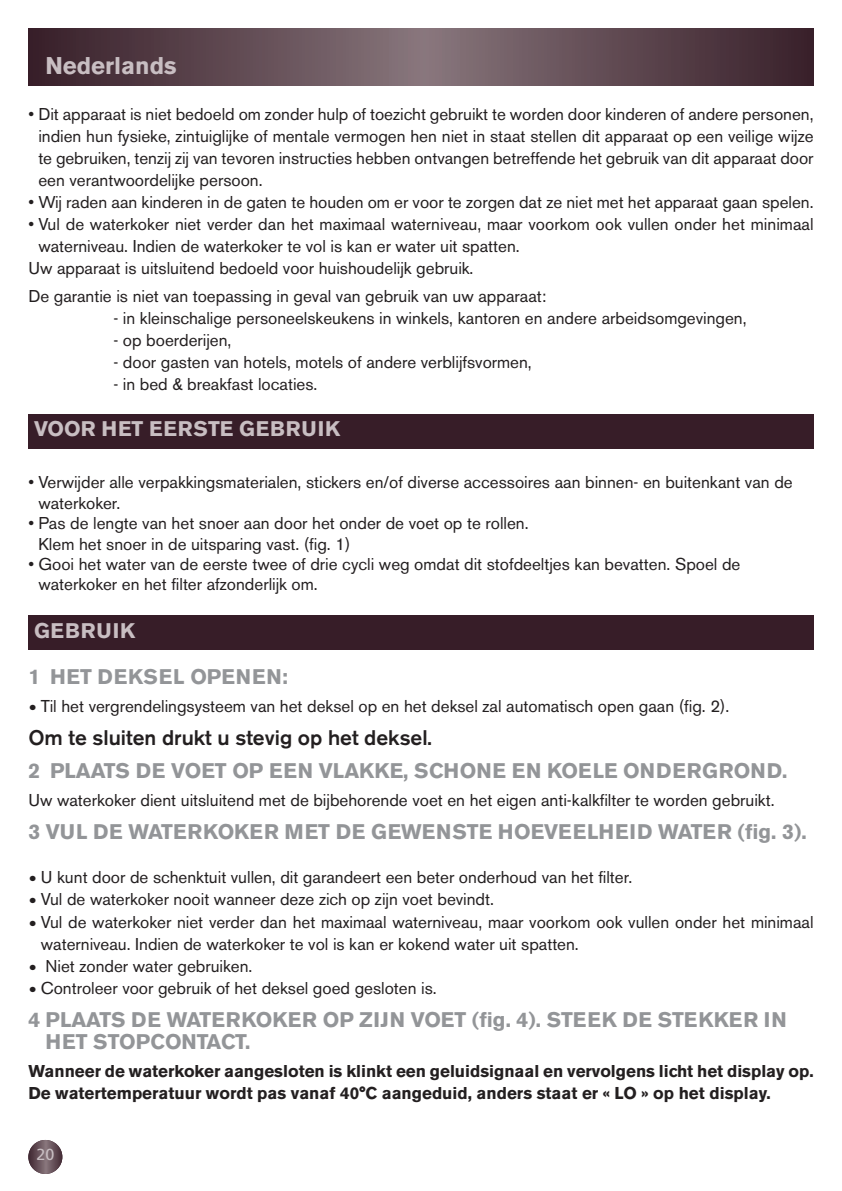
<style>
.page{position:relative;width:842px;height:1191px;background:#fff}
.page>*{position:absolute;margin:0;border:0;box-sizing:border-box;transform-origin:0 0}
.t1{font:700 24px "Akzidenz Grotesk BE";color:#c8bec2}
.t2{font:700 21px/22px "Akzidenz Grotesk BE";color:#939598}
.t3{font:500 21px "Akzidenz Grotesk BE";color:#231f20}
.t4{font:700 21px "Akzidenz Grotesk BE";letter-spacing:.04em;color:#c8bec2}
.t5{font:700 21px "Akzidenz Grotesk BE";letter-spacing:.04em;color:#939598}
.t6{font:17px/22px "Akzidenz Grotesk BE";color:#231f20}
.t7{font:700 17px/22px "Akzidenz Grotesk BE";color:#231f20}
.t8{font:16px "Frutiger";color:#c8bec2}
.s1{font-family:"FS Albert"}
</style>
<div class="page">
<svg style="left:28px;top:1140px;width:34px;height:34px"></svg>
<svg style="left:28px;top:28px;width:786px;height:57px;background:#5f4951"></svg>
<div style="left:28px;top:414px;width:786px;height:34px;background:#371d28"></div>
<div style="left:28px;top:616px;width:786px;height:34px;background:#371d28"></div>
<h1 class="t1" style="left:45px;top:56px;width:133px">Nederlands</h1>
<p class="t6" style="left:38px;top:105px;width:777px;text-align:justify;text-indent:-10px">• Dit apparaat is niet bedoeld om zonder hulp of toezicht gebruikt te worden door kinderen of andere personen, indien hun fysieke, zintuiglijke of mentale vermogen hen niet in staat stellen dit apparaat op een veilige wijze te gebruiken, tenzij zij van tevoren instructies hebben ontvangen betreffende het gebruik van dit apparaat door een verantwoordelijke persoon.</p>
<p class="t6" style="left:28px;top:193px;width:787px">• Wij raden aan kinderen in de gaten te houden om er voor te zorgen dat ze niet met het apparaat gaan spelen.</p>
<p class="t6" style="left:28px;top:215px;width:787px">• Vul de waterkoker niet verder dan het maximaal waterniveau, maar voorkom ook vullen onder het minimaal</p>
<p class="t6" style="left:38px;top:237px;width:483px">waterniveau. Indien de waterkoker te vol is kan er water uit spatten.</p>
<p class="t6" style="left:28px;top:259px;width:447px">Uw apparaat is uitsluitend bedoeld voor huishoudelijk gebruik.</p>
<p class="t6" style="left:28px;top:286px;width:520px">De garantie is niet van toepassing in geval van gebruik van uw apparaat:</p>
<p class="t6" style="left:113px;top:308px;width:635px">- in kleinschalige personeelskeukens in winkels, kantoren en andere arbeidsomgevingen,</p>
<p class="t6" style="left:113px;top:330px;width:120px">- op boerderijen,</p>
<p class="t6" style="left:113px;top:352px;width:420px">- door gasten van hotels, motels of andere verblijfsvormen,</p>
<p class="t6" style="left:113px;top:374px;width:206px">- in bed &amp; breakfast locaties.</p>
<p class="t4" style="left:34px;top:421px;width:308px">VOOR HET EERSTE GEBRUIK</p>
<p class="t6" style="left:38px;top:474px;width:756px;line-height:20.4px;text-indent:-10px">• Verwijder alle verpakkingsmaterialen, stickers en/of diverse accessoires aan binnen- en buitenkant van de waterkoker.</p>
<p class="t6" style="left:38px;top:515px;width:492px;line-height:20.4px;text-indent:-10px">• Pas de lengte van het snoer aan door het onder de voet op te rollen.<br>Klem het snoer in de uitsparing vast. (fig. 1)</p>
<p class="t6" style="left:38px;top:556px;width:703px;line-height:20.4px;text-indent:-10px">• Gooi het water van de eerste twee of drie cycli weg omdat dit stofdeeltjes kan bevatten. Spoel de waterkoker en het filter afzonderlijk om.</p>
<p class="t4" style="left:34px;top:622px;width:103px">GEBRUIK</p>
<p class="t5" style="left:28px;top:668px;width:261px">1 HET DEKSEL OPENEN:</p>
<p class="t6" style="left:28px;top:696px;width:703px"><span class="s1">•</span> Til het vergrendelingsysteem van het deksel op en het deksel zal automatisch open gaan (fig. 2).</p>
<p class="t3" style="left:28px;top:730px;width:405px">Om te sluiten drukt u stevig op het deksel.</p>
<p class="t2" style="left:28px;top:761px;width:760px">2 PLAATS DE VOET OP EEN VLAKKE, SCHONE EN KOELE ONDERGROND.</p>
<p class="t6" style="left:28px;top:791px;width:748px">Uw waterkoker dient uitsluitend met de bijbehorende voet en het eigen anti-kalkfilter te worden gebruikt.</p>
<p class="t2" style="left:28px;top:822px;width:780px">3 VUL DE WATERKOKER MET DE GEWENSTE HOEVEELHEID WATER (fig. 3).</p>
<p class="t6" style="left:28px;top:868px;width:605px"><span class="s1">•</span> U kunt door de schenktuit vullen, dit garandeert een beter onderhoud van het filter.</p>
<p class="t6" style="left:28px;top:890px;width:467px"><span class="s1">•</span> Vul de waterkoker nooit wanneer deze zich op zijn voet bevindt.</p>
<p class="t6" style="left:41px;top:912px;width:774px;text-indent:-13px"><span class="s1">•</span> Vul de waterkoker niet verder dan het maximaal waterniveau, maar voorkom ook vullen onder het minimaal waterniveau. Indien de waterkoker te vol is kan er kokend water uit spatten.</p>
<p class="t6" style="left:28px;top:956px;width:226px"><span class="s1">•</span> Niet zonder water gebruiken.</p>
<p class="t6" style="left:28px;top:978px;width:410px"><span class="s1">•</span> Controleer voor gebruik of het deksel goed gesloten is.</p>
<p class="t2" style="left:46px;top:1010px;width:743px;text-indent:-17px">4 PLAATS DE WATERKOKER OP ZIJN VOET (fig. 4). STEEK DE STEKKER IN<br>HET STOPCONTACT.</p>
<p class="t7" style="left:28px;top:1060px;width:787px">Wanneer de waterkoker aangesloten is klinkt een geluidsignaal en vervolgens licht het display op.<br>De watertemperatuur wordt pas vanaf 40°C aangeduid, anders staat er « LO » op het display.</p>
<p class="t8" style="left:36px;top:1147px;width:19px">20</p>
</div>
